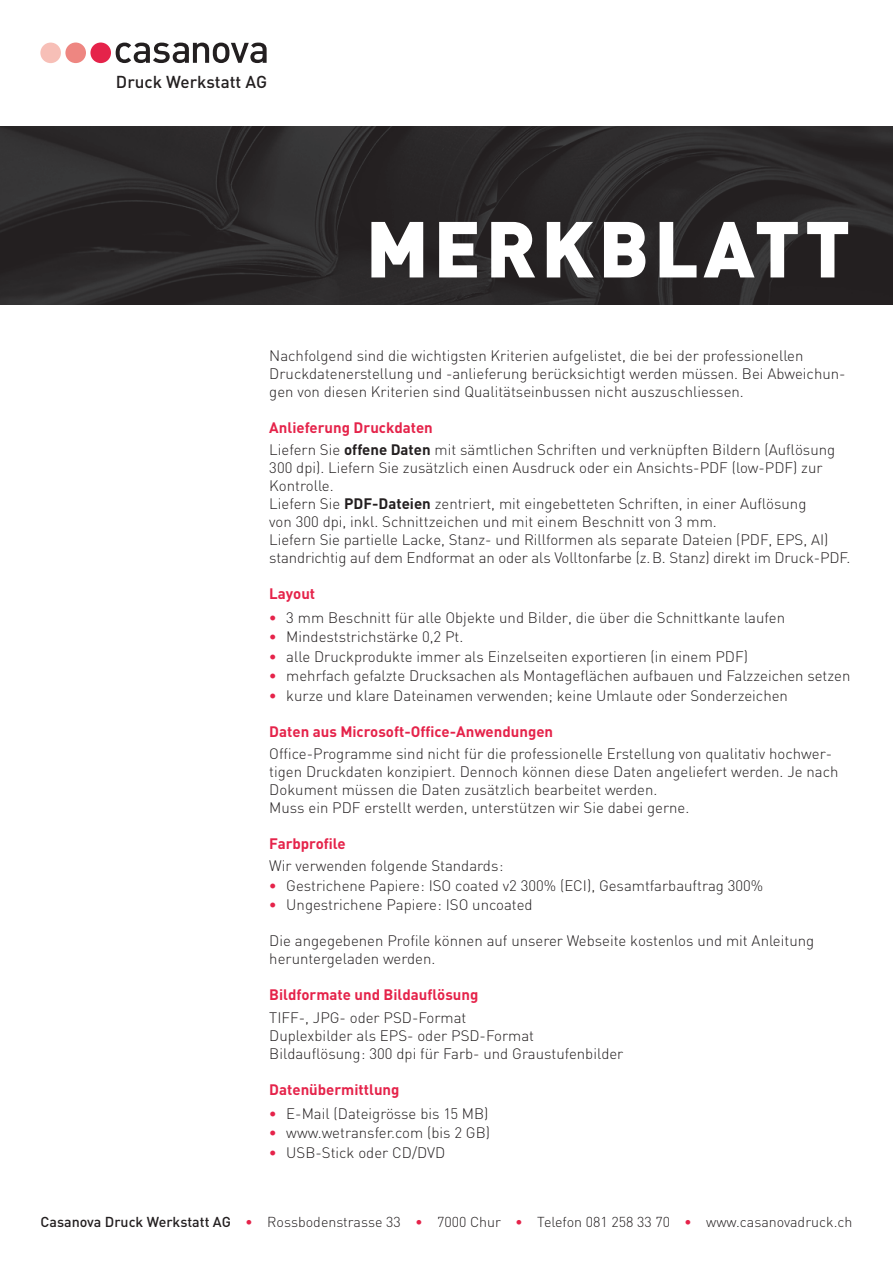
<style>
.page{position:relative;width:893px;height:1263px;background:#fff}
.page>*{position:absolute;margin:0;border:0;box-sizing:border-box;transform-origin:0 0}
.Seitentitel{font:900 78px "DIN";letter-spacing:.06em;color:#fff}
.t1{font:500 17.1px "DIN";letter-spacing:-.005em;color:#231f20}
.Grundtext{font:300 15px/18px "DIN";color:#231f20}
.Grundtext-2{font:700 15px "DIN";color:#e5234a}
._01_GS{font:300 14.25px "DIN";color:#231f20}
.s1{font-weight:700}
.s2{font-weight:700;color:#e5234a}
.s3{font-weight:500}
.s4{color:#e5234a}
</style>
<div class="page">
<img style="left:0;top:127px;width:893px;height:178px">
<svg style="left:116px;top:43px;width:151px;height:20px"></svg>
<div style="left:40px;top:43px;width:21px;height:20px;background:#f7bfb7;border-radius:50%"></div>
<div style="left:65px;top:43px;width:21px;height:20px;background:#ee8681;border-radius:50%"></div>
<div style="left:90px;top:43px;width:21px;height:20px;background:#e5234a;border-radius:50%"></div>
<p class="t1" style="left:116px;top:70px;width:153px">Druck Werkstatt AG</p>
<p class="Seitentitel" style="left:366px;top:197px;width:486px">MERKBLATT</p>
<p class="Grundtext" style="left:269px;top:346px;width:578px">Nachfolgend sind die wichtigsten Kriterien aufgelistet, die bei der professionellen<br>Druckdatenerstellung und -anlieferung berücksichtigt werden müssen. Bei Abweichun&shy;gen von diesen Kriterien sind Qualitätseinbussen nicht auszuschliessen.</p>
<p class="Grundtext-2" style="left:269px;top:417px;width:165px">Anlieferung Druckdaten</p>
<p class="Grundtext" style="left:269px;top:440px;width:567px">Liefern Sie <span class="s1">offene Daten</span> mit sämtlichen Schriften und verknü pften Bildern (Auflösung<br>300 dpi). Liefern Sie zusätzlich einen Ausdruck oder ein Ansichts-PDF (low-PDF) zur<br>Kontrolle.</p>
<p class="Grundtext" style="left:269px;top:494px;width:539px">Liefern Sie <span class="s1">PDF-Dateien</span> zentriert, mit eingebetteten Schriften, in einer Auflösung von 300 dpi, inkl. Schnittzeichen und mit einem Beschnitt von 3 mm.</p>
<p class="Grundtext" style="left:269px;top:530px;width:583px">Liefern Sie partielle Lacke, Stanz- und Rillformen als separate Dateien (PDF, EPS, AI) standrichtig auf dem Endformat an oder als Volltonfarbe (z.B. Stanz) direkt im Druck-PDF.</p>
<p class="Grundtext-2" style="left:269px;top:584px;width:47px">Layout</p>
<p class="Grundtext" style="left:269px;top:608px;width:517px"><span class="s2">•</span> 3 mm Beschnitt für alle Objekte und Bilder, die über die Schnittkante laufen</p>
<p class="Grundtext" style="left:269px;top:627px;width:196px"><span class="s2">•</span> Mindeststrichstärke 0,2 Pt.</p>
<p class="Grundtext" style="left:269px;top:647px;width:480px"><span class="s2">•</span> alle Druckprodukte immer als Einzelseiten exportieren (in einem PDF)</p>
<p class="Grundtext" style="left:269px;top:666px;width:583px"><span class="s2">•</span> mehrfach gefalzte Drucksachen als Montageflächen aufbauen und Falzzeichen setzen</p>
<p class="Grundtext" style="left:269px;top:686px;width:520px"><span class="s2">•</span> kurze und klare Dateinamen verwenden; keine Umlaute oder Sonderzeichen</p>
<p class="Grundtext-2" style="left:269px;top:721px;width:285px">Daten aus Microsoft-Office-Anwendungen</p>
<p class="Grundtext" style="left:269px;top:744px;width:571px">Office-Programme sind nicht für die professionelle Erstellung von qualitativ hochwer&shy;tigen Druckdaten konzipiert. Dennoch können diese Daten angeliefert werden. Je nach<br>Dokument müssen die Daten zusätzlich bearbeitet werden.</p>
<p class="Grundtext" style="left:269px;top:798px;width:422px">Muss ein PDF erstellt werden, unterstützen wir Sie dabei gerne.</p>
<p class="Grundtext-2" style="left:269px;top:834px;width:78px">Farbprofile</p>
<p class="Grundtext" style="left:269px;top:856px;width:236px">Wir verwenden folgende Standards:</p>
<p class="Grundtext" style="left:269px;top:876px;width:496px"><span class="s2">•</span> Gestrichene Papiere: ISO coated v2 300% (ECI), Gesamtfarbauftrag 300%</p>
<p class="Grundtext" style="left:269px;top:895px;width:265px"><span class="s2">•</span> Ungestrichene Papiere: ISO uncoated</p>
<p class="Grundtext" style="left:269px;top:931px;width:546px">Die angegebenen Profile können auf unserer Webseite kostenlos und mit Anleitung heruntergeladen werden.</p>
<p class="Grundtext-2" style="left:269px;top:985px;width:211px">Bildformate und Bildauflösung</p>
<p class="Grundtext" style="left:269px;top:1008px;width:199px">TIFF-, JPG- oder PSD-Format</p>
<p class="Grundtext" style="left:269px;top:1026px;width:266px">Duplexbilder als EPS- oder PSD-Format</p>
<p class="Grundtext" style="left:269px;top:1044px;width:356px">Bildauflösung: 300 dpi für Farb- und Graustufenbilder</p>
<p class="Grundtext-2" style="left:269px;top:1079px;width:132px">Datenübermittlung</p>
<p class="Grundtext" style="left:269px;top:1103px;width:221px"><span class="s2">•</span> E-Mail (Dateigrösse bis 15 MB)</p>
<p class="Grundtext" style="left:269px;top:1123px;width:222px"><span class="s2">•</span> www.wetransfer.com (bis 2 GB)</p>
<p class="Grundtext" style="left:269px;top:1142px;width:177px"><span class="s2">•</span> USB-Stick oder CD/DVD</p>
<p class="_01_GS" style="left:41px;top:1212px;width:813px"><span class="s3">Casanova Druck Werkstatt AG</span> <span class="s4">•</span> Rossbodenstrasse 33 <span class="s4">•</span> 7000 Chur <span class="s4">•</span> Telefon 081 258 33 70 <span class="s4">•</span> www.casanovadruck.ch</p>
</div>
